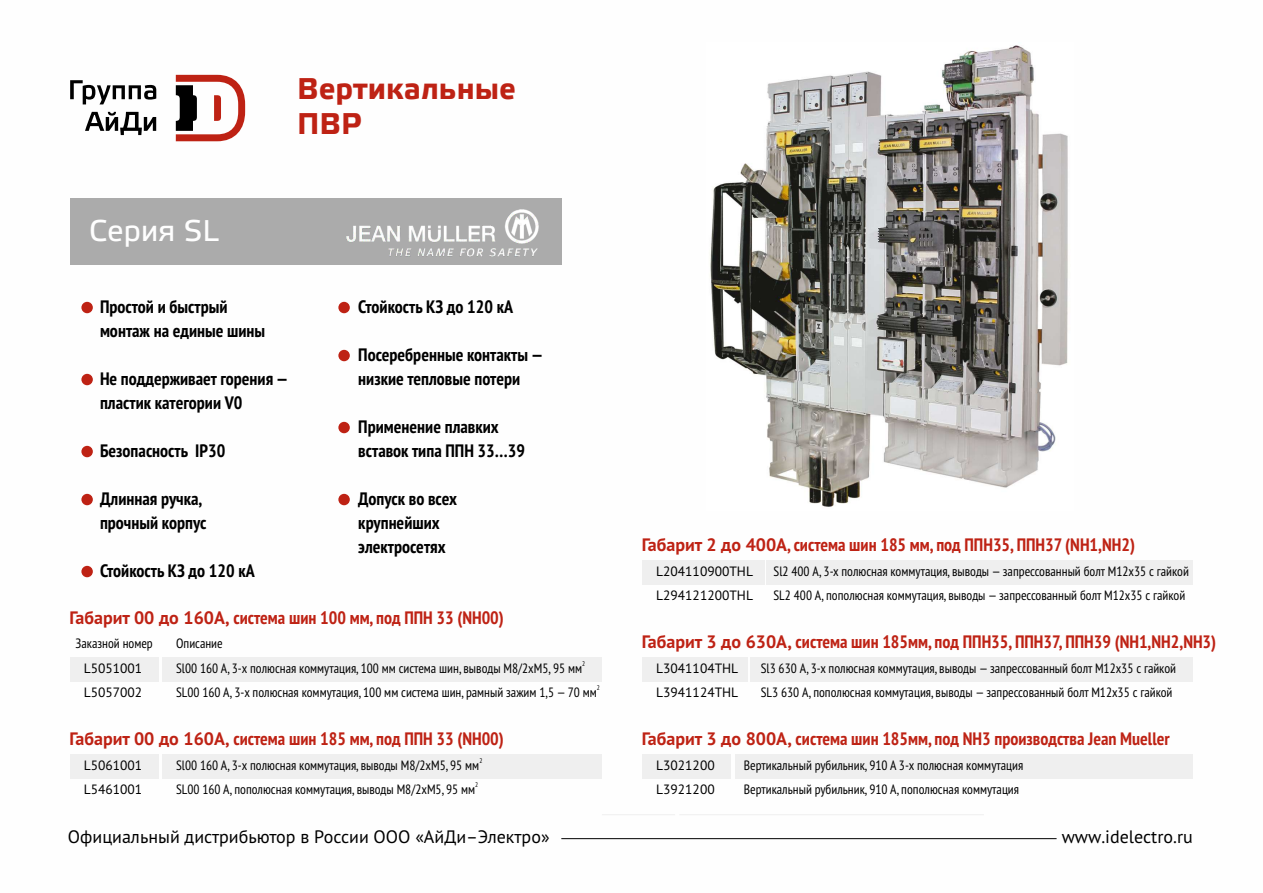
<style>
.page{position:relative;width:1263px;height:893px;background:#fff}
.page>*{position:absolute;margin:0;border:0;box-sizing:border-box;transform-origin:0 0}
.t1{font:700 30px/34.5px "Elektra Text Pro";color:#be2214}
.t2{font:30px "Elektra Text Pro";color:#fefefe}
.t3{font:700 condensed 18px "PT Sans Pro";color:#be2214}
.t4{font:700 condensed 18px/24px "PT Sans Pro";color:#000}
.t5{font:18px "PT Sans Pro";color:#000}
.t6{font:condensed 13.5px/24px "PT Sans Pro";color:#000}
.t7{font:13.5px/24px "PT Sans Pro";color:#000}
.t8{font:condensed 6.75px "PT Sans Pro";color:#000}
.s1{font-stretch:normal}
</style>
<div class="page">
<div style="left:70px;top:198px;width:491px;height:67px;background:#ababab"></div>
<img style="left:346px;top:209px;width:193px;height:48px">
<svg style="left:176px;top:75px;width:69px;height:66px"></svg>
<svg style="left:70px;top:80px;width:86px;height:55px"></svg>
<div style="left:70px;top:657px;width:88px;height:24px;background:#efefef"></div>
<div style="left:162px;top:657px;width:440px;height:24px;background:#efefef"></div>
<div style="left:70px;top:754px;width:88px;height:24px;background:#efefef"></div>
<div style="left:162px;top:754px;width:440px;height:24px;background:#efefef"></div>
<div style="left:642px;top:560px;width:123px;height:24px;background:#efefef"></div>
<div style="left:766px;top:560px;width:427px;height:24px;background:#efefef"></div>
<div style="left:642px;top:657px;width:106px;height:24px;background:#efefef"></div>
<div style="left:750px;top:657px;width:443px;height:24px;background:#efefef"></div>
<div style="left:642px;top:754px;width:89px;height:24px;background:#efefef"></div>
<div style="left:735px;top:754px;width:458px;height:24px;background:#efefef"></div>
<img style="left:710px;top:45px;width:358px;height:462px">
<div style="left:81px;top:302px;width:12px;height:11px;background:#be2214;border-radius:50%"></div>
<hr style="left:602px;top:814px;width:73px;height:1px;background:#efefef">
<hr style="left:679px;top:814px;width:305px;height:1px;background:#efefef">
<hr style="left:561px;top:838px;width:495px;height:1px;background:#000">
<div style="left:81px;top:374px;width:12px;height:11px;background:#be2214;border-radius:50%"></div>
<div style="left:81px;top:446px;width:12px;height:11px;background:#be2214;border-radius:50%"></div>
<div style="left:81px;top:494px;width:12px;height:11px;background:#be2214;border-radius:50%"></div>
<div style="left:81px;top:566px;width:12px;height:11px;background:#be2214;border-radius:50%"></div>
<div style="left:338px;top:302px;width:12px;height:11px;background:#be2214;border-radius:50%"></div>
<div style="left:338px;top:350px;width:12px;height:11px;background:#be2214;border-radius:50%"></div>
<div style="left:338px;top:422px;width:12px;height:11px;background:#be2214;border-radius:50%"></div>
<div style="left:338px;top:494px;width:12px;height:11px;background:#be2214;border-radius:50%"></div>
<h1 class="t1" style="left:297px;top:74px;width:220px">Вертикальные<br>ПВР</h1>
<h1 class="t2" style="left:89px;top:220px;width:131px">Серия SL</h1>
<h2 class="t4" style="left:100px;top:296px;width:167px">Простой и быстрый монтаж на единые шины</h2>
<h2 class="t4" style="left:100px;top:368px;width:190px">Не поддерживает горения — пластик категории V0</h2>
<h2 class="t4" style="left:100px;top:440px;width:127px">Безопасность IP30</h2>
<h2 class="t4" style="left:100px;top:488px;width:108px">Длинная ручка, прочный корпус</h2>
<h2 class="t4" style="left:100px;top:560px;width:156px">Стойкость КЗ до 120 кА</h2>
<h2 class="t4" style="left:358px;top:296px;width:156px">Стойкость КЗ до 120 кА</h2>
<h2 class="t4" style="left:358px;top:344px;width:186px">Посеребренные контакты — низкие тепловые потери</h2>
<h2 class="t4" style="left:358px;top:416px;width:168px">Применение плавких вставок типа ППН 33…39</h2>
<h2 class="t4" style="left:358px;top:488px;width:100px">Допуск во всех крупнейших электросетях</h2>
<h2 class="t3" style="left:69px;top:610px;width:436px"><span class="s1">Габарит 00 до 160А,</span> система шин 100 мм, под ППН 33 (NH00)</h2>
<p class="t6" style="left:76px;top:633px;width:79px">Заказной номер</p>
<p class="t6" style="left:176px;top:633px;width:48px">Описание</p>
<p class="t7" style="left:84px;top:657px;width:60px">L5051001<br>L5057002</p>
<p class="t8" style="left:582px;top:661px;width:5px">2</p>
<p class="t6" style="left:176px;top:657px;width:407px">Sl00 160 A, 3-х полюсная коммутация, 100 мм система шин, выводы М8/2xM5, 95 мм</p>
<p class="t8" style="left:597px;top:685px;width:5px">2</p>
<p class="t6" style="left:176px;top:681px;width:422px">SL00 160 A, 3-х полюсная коммутация, 100 мм система шин, рамный зажим 1,5 — 70 мм</p>
<h2 class="t3" style="left:69px;top:731px;width:436px"><span class="s1">Габарит 00 до 160А,</span> система шин 185 мм, под ППН 33 (NH00)</h2>
<p class="t7" style="left:84px;top:754px;width:60px">L5061001<br>L5461001</p>
<p class="t8" style="left:479px;top:758px;width:5px">2</p>
<p class="t6" style="left:176px;top:754px;width:305px">Sl00 160 A, 3-х полюсная коммутация, выводы М8/2xM5, 95 мм</p>
<p class="t8" style="left:475px;top:782px;width:5px">2</p>
<p class="t6" style="left:176px;top:778px;width:301px">SL00 160 A, пополюсная коммутация, выводы М8/2xM5, 95 мм</p>
<h2 class="t3" style="left:642px;top:538px;width:495px"><span class="s1">Габарит 2 до 400А</span>, система шин 185 мм, под ППН35, ППН37 (NH1,NH2)</h2>
<p class="t7" style="left:656px;top:560px;width:98px">L204110900THL<br>L294121200THL</p>
<p class="t6" style="left:773px;top:560px;width:417px">Sl2 400 А, 3-х полюсная коммутация, выводы — запрессованный болт M12х35 с гайкой<br>SL2 400 А, пополюсная коммутация, выводы — запрессованный болт M12х35 с гайкой</p>
<h2 class="t3" style="left:642px;top:634px;width:576px"><span class="s1">Габарит 3 до 630А,</span> система шин 185мм, под ППН35, ППН37, ППН39 (NH1,NH2,NH3)</h2>
<p class="t7" style="left:656px;top:657px;width:84px">L3041104THL<br>L3941124THL</p>
<p class="t6" style="left:761px;top:657px;width:417px">Sl3 630 А, 3-х полюсная коммутация, выводы — запрессованный болт M12х35 с гайкой<br>SL3 630 А, пополюсная коммутация, выводы — запрессованный болт M12х35 с гайкой</p>
<h2 class="t3" style="left:642px;top:731px;width:529px"><span class="s1">Габарит 3 до 800А,</span> система шин 185мм, под NH3 производства Jean Mueller</h2>
<p class="t7" style="left:656px;top:754px;width:60px">L3021200<br>L3921200</p>
<p class="t6" style="left:744px;top:754px;width:281px">Вертикальный рубильник, 910 A 3-х полюсная коммутация<br>Вертикальный рубильник, 910 A, пополюсная коммутация</p>
<h2 class="t5" style="left:68px;top:829px;width:483px">Официальный дистрибьютор в России ООО «АйДи–Электро»</h2>
<h2 class="t5" style="left:1062px;top:829px;width:133px">www.idelectro.ru</h2>
</div>
